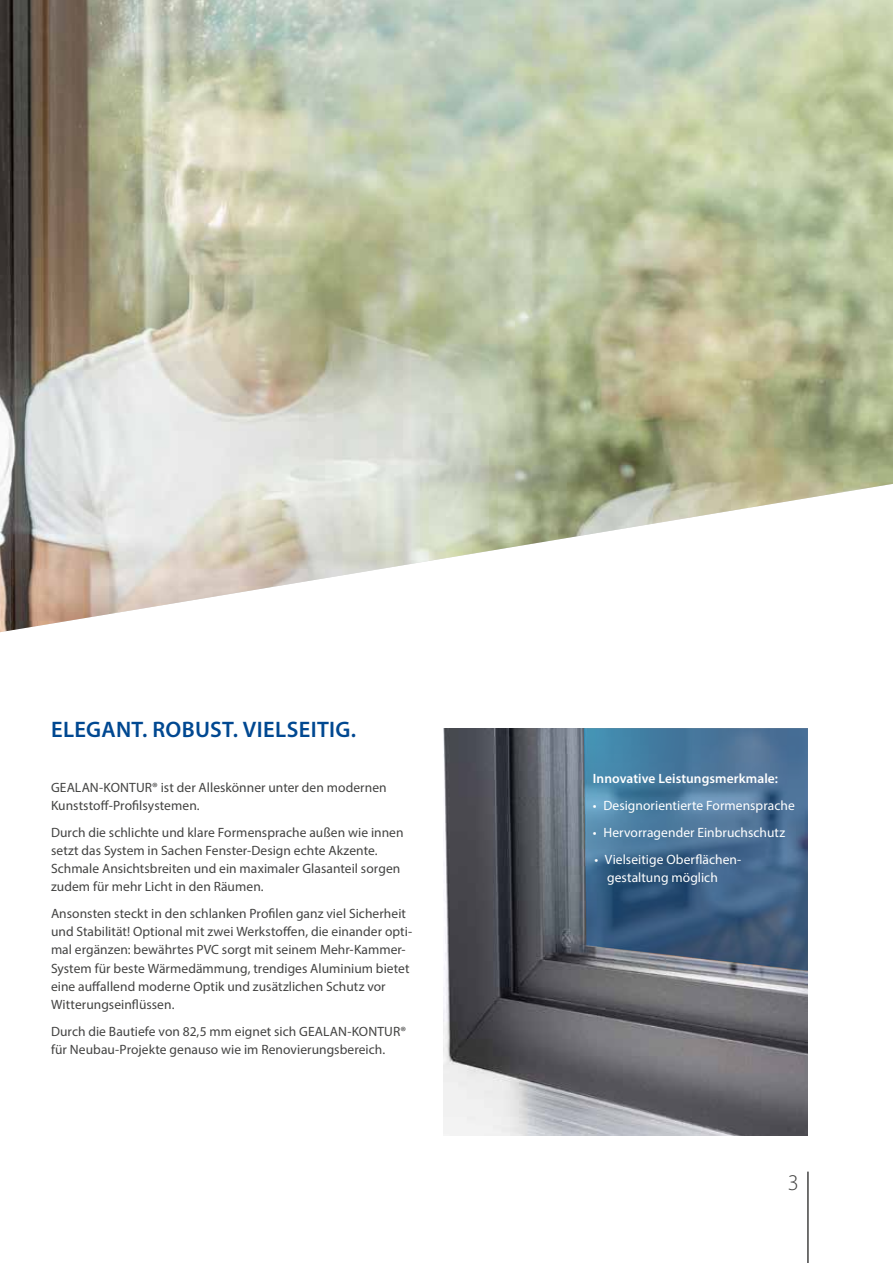
<style>
.page{position:relative;width:893px;height:1263px;background:#fff}
.page>*{position:absolute;margin:0;border:0;box-sizing:border-box;transform-origin:0 0}
.t1{font:600 22.5px "Myriad Pro";letter-spacing:.015em;color:#004891}
.t2{font:300 22.5px "Myriad Pro";color:#434342}
.t3{font:13.5px/18.1px "Myriad Pro";letter-spacing:.005em;color:#434342}
.t4{font:13.5px/18.1px "Myriad Pro";letter-spacing:.005em;color:#fff}
.t5{font:600 13.5px "Myriad Pro";letter-spacing:.005em;color:#fff}
</style>
<div class="page">
<img style="left:443px;top:728px;width:365px;height:407px">
<img style="left:0;top:0;width:893px;height:632px">
<hr style="left:807px;top:1171px;width:2px;height:92px;background:#434342">
<svg style="left:584px;top:728px;width:224px;height:243px;background:#476d90"></svg>
<h1 class="t1" style="left:51px;top:715px;width:306px">ELEGANT. ROBUST. VIELSEITIG.</h1>
<p class="t3" style="left:51px;top:778px;width:337px">GEALAN-KONTUR® ist der Alleskönner unter den modernen<br>Kunststoff-Profilsystemen.</p>
<p class="t3" style="left:51px;top:823px;width:354px">Durch die schlichte und klare Formensprache außen wie innen setzt das System in Sachen Fenster-Design echte Akzente.<br>Schmale Ansichtsbreiten und ein maximaler Glasanteil sorgen zudem für mehr Licht in den Räumen.</p>
<p class="t3" style="left:51px;top:904px;width:363px">Ansonsten steckt in den schlanken Profilen ganz viel Sicherheit und Stabilität! Optional mit zwei Werkstoffen, die einander opti&shy;mal ergänzen: bewährtes PVC sorgt mit seinem Mehr-Kammer-System für beste Wärmedämmung, trendiges Aluminium bietet eine auffallend moderne Optik und zusätzlichen Schutz vor Witterungseinflüssen.</p>
<p class="t3" style="left:51px;top:1022px;width:357px">Durch die Bautiefe von 82,5 mm eignet sich GEALAN-KONTUR® für Neubau-Projekte genauso wie im Renovierungsbereich.</p>
<p class="t5" style="left:593px;top:769px;width:187px">Innovative Leistungsmerkmale:</p>
<p class="t4" style="left:593px;top:796px;width:203px">• Designorientierte Formensprache</p>
<p class="t4" style="left:593px;top:823px;width:194px">• Hervorragender Einbruchschutz</p>
<p class="t4" style="left:607px;top:850px;width:136px;text-indent:-13px">• Vielseitige Oberflächen&shy;gestaltung möglich</p>
<h1 class="t2" style="left:788px;top:1169px;width:12px">3</h1>
</div>
